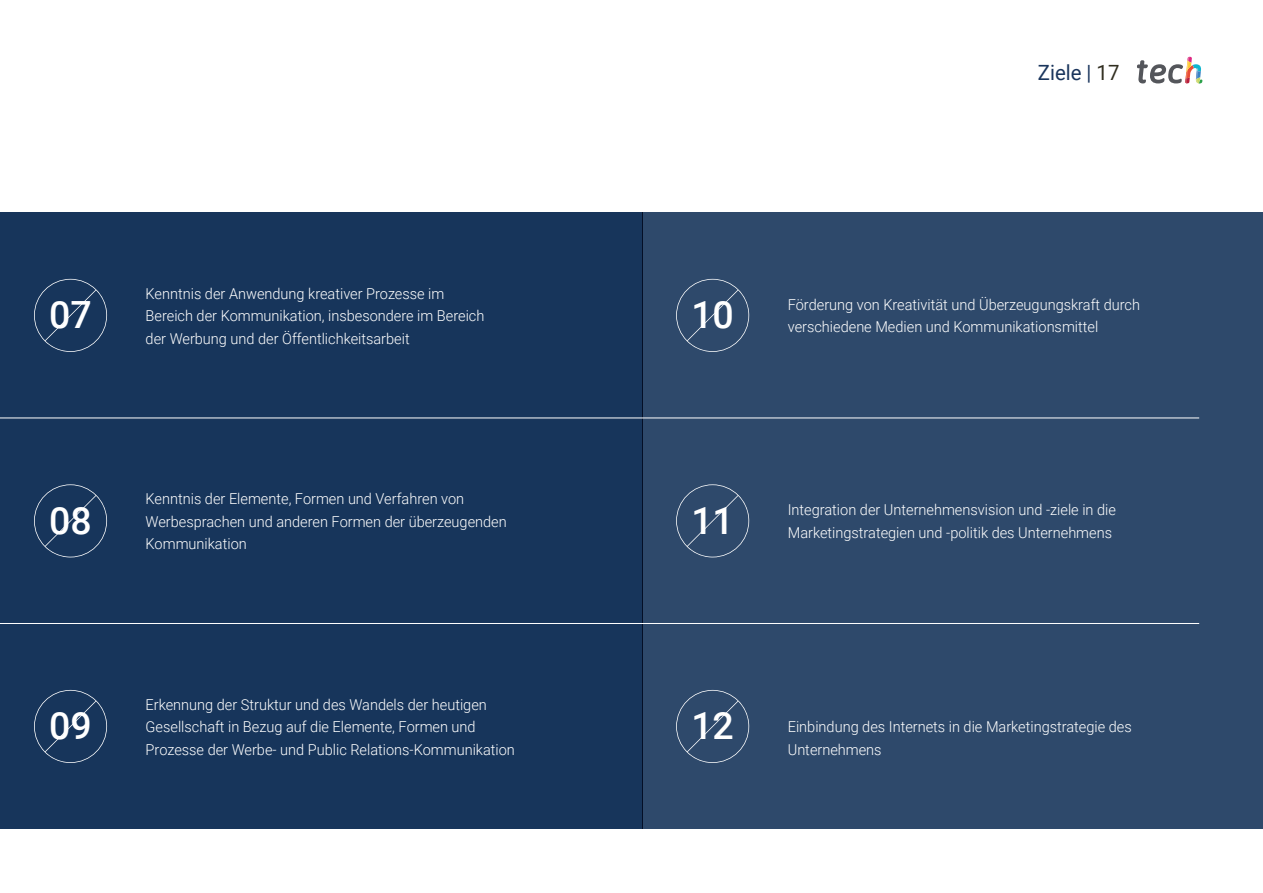
<style>
.page{position:relative;width:1263px;height:893px;background:#fff}
.page>*{position:absolute;margin:0;border:0;box-sizing:border-box;transform-origin:0 0}
.t1{font:500 37.5px "Roboto";color:#fff}
.t2{font:21px "Roboto";color:#1a355c}
.t3{font:300 15px/22.5px "Roboto";color:#fff}
.s1{color:#312e20}
</style>
<div class="page">
<svg style="left:1137px;top:57px;width:65px;height:27px"></svg>
<div style="left:642px;top:213px;width:621px;height:616px;background:#2e496b"></div>
<div style="left:0;top:213px;width:642px;height:616px;background:#17355b"></div>
<svg style="left:34px;top:279px;width:73px;height:73px"></svg>
<svg style="left:34px;top:484px;width:73px;height:73px"></svg>
<svg style="left:34px;top:690px;width:73px;height:73px"></svg>
<svg style="left:676px;top:279px;width:73px;height:73px"></svg>
<svg style="left:676px;top:484px;width:73px;height:73px"></svg>
<svg style="left:676px;top:690px;width:73px;height:73px"></svg>
<hr style="left:0;top:418px;width:1199px;height:1px;background:#fff">
<hr style="left:0;top:623px;width:1199px;height:1px;background:#fff">
<h2 class="t2" style="left:1038px;top:57px;width:83px">Ziele | <span class="s1">17</span></h2>
<h1 class="t1" style="left:49px;top:288px;width:44px">07</h1>
<p class="t3" style="left:146px;top:281px;width:340px">Kenntnis der Anwendung kreativer Prozesse im<br>Bereich der Kommunikation, insbesondere im Bereich der Werbung und der Öffentlichkeitsarbeit</p>
<h1 class="t1" style="left:691px;top:288px;width:44px">10</h1>
<p class="t3" style="left:788px;top:293px;width:354px">Förderung von Kreativität und Überzeugungskraft durch</p>
<p class="t3" style="left:788px;top:315px;width:312px">verschiedene Medien und Kommunikationsmittel</p>
<h1 class="t1" style="left:49px;top:494px;width:44px">08</h1>
<p class="t3" style="left:146px;top:487px;width:363px">Kenntnis der Elemente, Formen und Verfahren von<br>Werbesprachen und anderen Formen der überzeugenden<br>Kommunikation</p>
<h1 class="t1" style="left:691px;top:494px;width:44px">11</h1>
<p class="t3" style="left:788px;top:498px;width:330px">Integration der Unternehmensvision und -ziele in die</p>
<p class="t3" style="left:788px;top:521px;width:326px">Marketingstrategien und -politik des Unternehmens</p>
<h1 class="t1" style="left:49px;top:699px;width:44px">09</h1>
<p class="t3" style="left:146px;top:692px;width:371px">Erkennung der Struktur und des Wandels der heutigen<br>Gesellschaft in Bezug auf die Elemente, Formen und<br>Prozesse der Werbe- und Public Relations-Kommunikation</p>
<h1 class="t1" style="left:691px;top:699px;width:44px">12</h1>
<p class="t3" style="left:788px;top:715px;width:345px">Einbindung des Internets in die Marketingstrategie des<br>Unternehmens</p>
</div>
